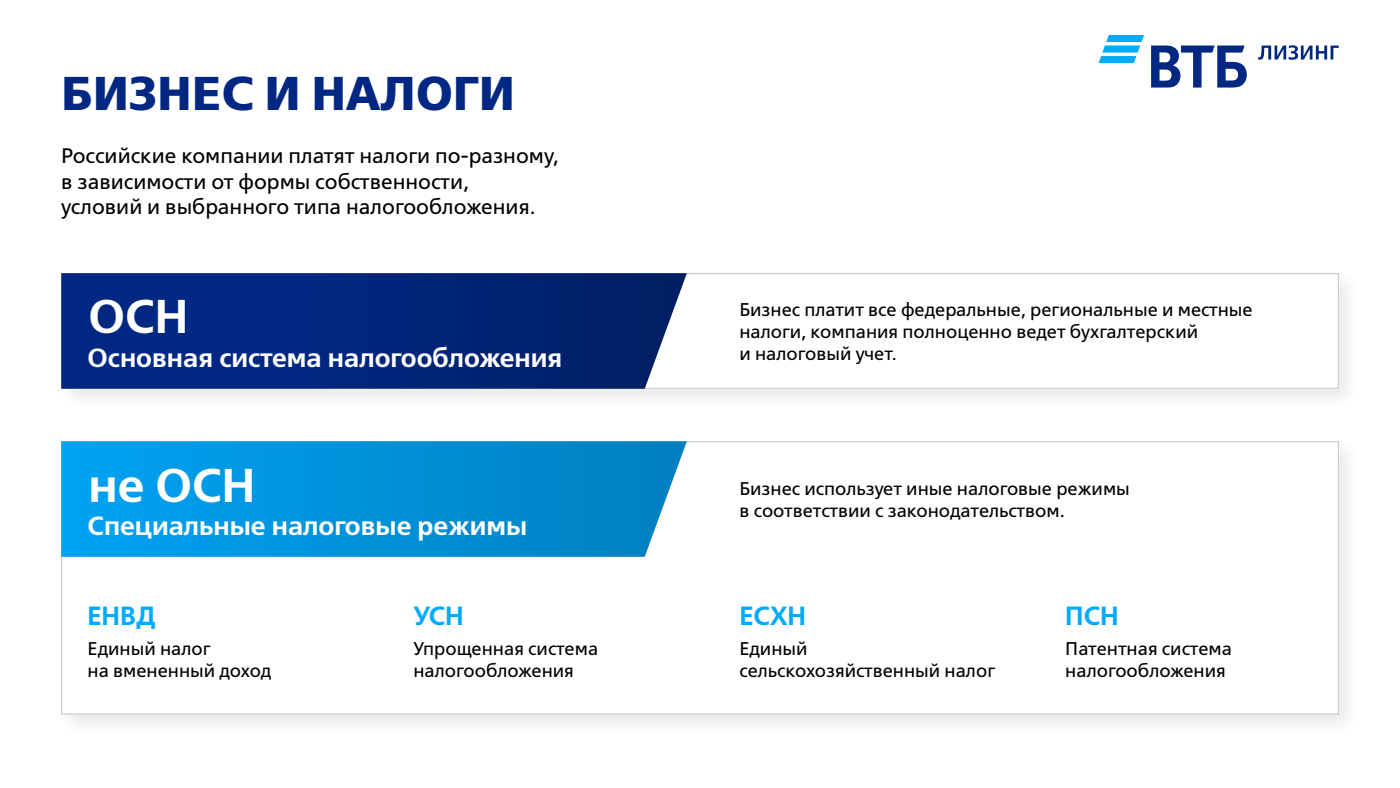
<style>
.page{position:relative;width:1400px;height:788px;background:#fff}
.page>*{position:absolute;margin:0;border:0;box-sizing:border-box;transform-origin:0 0}
.t1{font:700 47.25px "VTB Group";letter-spacing:.01em;color:#002882}
.t2{font:600 47.25px "VTB Group";color:#fff}
.t3{font:600 26.25px "VTB Group";color:#fff}
.t4{font:600 26.25px "VTB Group";color:#0af}
.t5{font:21px/25.2px "VTB Group";color:#000}
.t6{font:18.38px/22.1px "VTB Group";color:#000}
</style>
<div class="page">
<svg style="left:1099px;top:35px;width:45px;height:28px"></svg>
<svg style="left:1151px;top:45px;width:188px;height:42px"></svg>
<div style="left:55px;top:435px;width:1307px;height:303px;background:#000;opacity:.1"></div>
<div style="left:61px;top:441px;width:1278px;height:273px;background:#fff;border:1px solid #bfbfbf"></div>
<svg style="left:61px;top:441px;width:626px;height:115px;background:#0995db"></svg>
<div style="left:55px;top:267px;width:1307px;height:145px;background:#000;opacity:.1"></div>
<div style="left:61px;top:273px;width:1278px;height:115px;background:#fff;border:1px solid #bfbfbf"></div>
<svg style="left:61px;top:273px;width:626px;height:115px;background:#082c7d"></svg>
<p class="t1" style="left:61px;top:63px;width:455px">БИЗНЕС И НАЛОГИ</p>
<p class="t5" style="left:61px;top:143px;width:499px">Российские компании платят налоги по-разному, в зависимости от формы собственности,<br>условий и выбранного типа налогообложения.</p>
<p class="t2" style="left:88px;top:286px;width:101px">ОСН</p>
<p class="t3" style="left:88px;top:341px;width:476px">Основная система налогообложения</p>
<p class="t2" style="left:88px;top:454px;width:168px">не ОСН</p>
<p class="t3" style="left:88px;top:509px;width:441px">Специальные налоговые режимы</p>
<p class="t6" style="left:739px;top:298px;width:515px">Бизнес платит все федеральные, региональные и местные налоги, компания полноценно ведет бухгалтерский<br>и налоговый учет.</p>
<p class="t6" style="left:739px;top:477px;width:392px">Бизнес использует иные налоговые режимы в соответствии с законодательством.</p>
<p class="t4" style="left:88px;top:598px;width:70px">ЕНВД</p>
<p class="t4" style="left:413px;top:598px;width:52px">УСН</p>
<p class="t4" style="left:739px;top:598px;width:68px">ЕСХН</p>
<p class="t4" style="left:1065px;top:598px;width:55px">ПСН</p>
<p class="t6" style="left:88px;top:637px;width:185px">Единый налог<br>на вмененный доход</p>
<p class="t6" style="left:413px;top:637px;width:186px">Упрощенная система налогообложения</p>
<p class="t6" style="left:739px;top:637px;width:257px">Единый сельскохозяйственный налог</p>
<p class="t6" style="left:1065px;top:637px;width:168px">Патентная система налогообложения</p>
</div>
